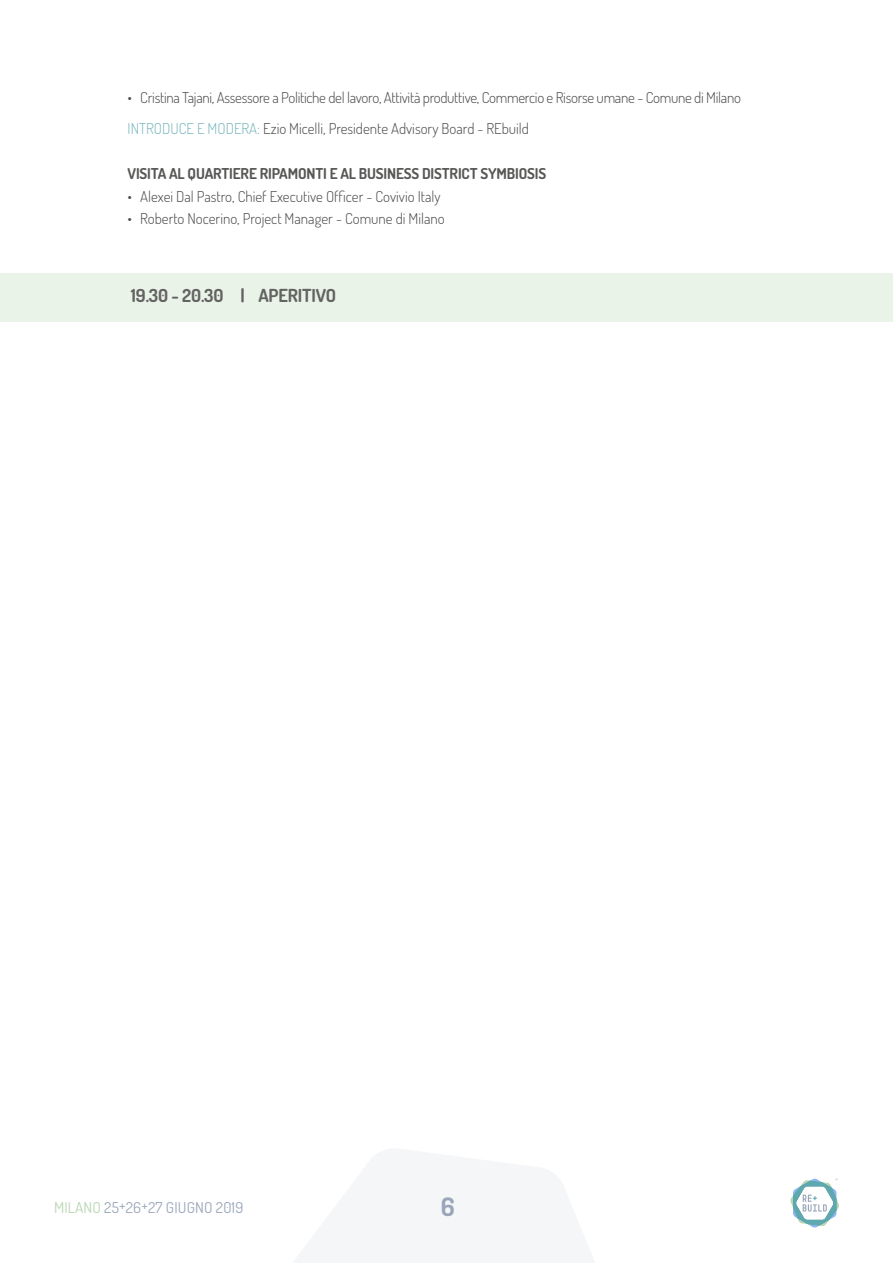
<style>
.page{position:relative;width:893px;height:1263px;background:#fff}
.page>*{position:absolute;margin:0;border:0;box-sizing:border-box;transform-origin:0 0}
.t1{font:700 25.5px "Dosis";color:#99a6ba}
.t2{font:700 18px "Dosis";letter-spacing:-.01em;color:#646363}
.t3{font:300 15px/31px "Dosis";letter-spacing:-.005em;color:#4a4a49}
.t4{font:700 15px "Dosis";letter-spacing:-.01em;color:#575756}
.t5{font:15px "Dosis";letter-spacing:.01em;color:#99a6ba}
.s1{color:#76b5bc}
.s2{color:#b8d6b3}
</style>
<div class="page">
<svg style="left:790px;top:1179px;width:49px;height:48px"></svg>
<div style="left:0;top:274px;width:893px;height:48px;background:#eaf3e8"></div>
<p class="t3" style="left:128px;top:82px;width:615px">• Cristina Tajani, Assessore a Politiche del lavoro, Attività produttive, Commercio e Risorse umane - Comune di Milano<br><span class="s1">INTRODUCE E MODERA:</span> Ezio Micelli, Presidente Advisory Board - REbuild</p>
<p class="t4" style="left:128px;top:164px;width:420px">VISITA AL QUARTIERE RIPAMONTI E AL BUSINESS DISTRICT SYMBIOSIS</p>
<p class="t3" style="left:128px;top:180px;width:314px">• Alexei Dal Pastro, Chief Executive Officer - Covivio Italy</p>
<p class="t3" style="left:128px;top:203px;width:319px">• Roberto Nocerino, Project Manager - Comune di Milano</p>
<p class="t2" style="left:131px;top:284px;width:207px">19.30 - 20.30 | APERITIVO</p>
<p class="t5" style="left:54px;top:1198px;width:191px"><span class="s2">MILANO</span> 25+26+27 GIUGNO 2019</p>
<h1 class="t1" style="left:441px;top:1190px;width:15px">6</h1>
</div>
